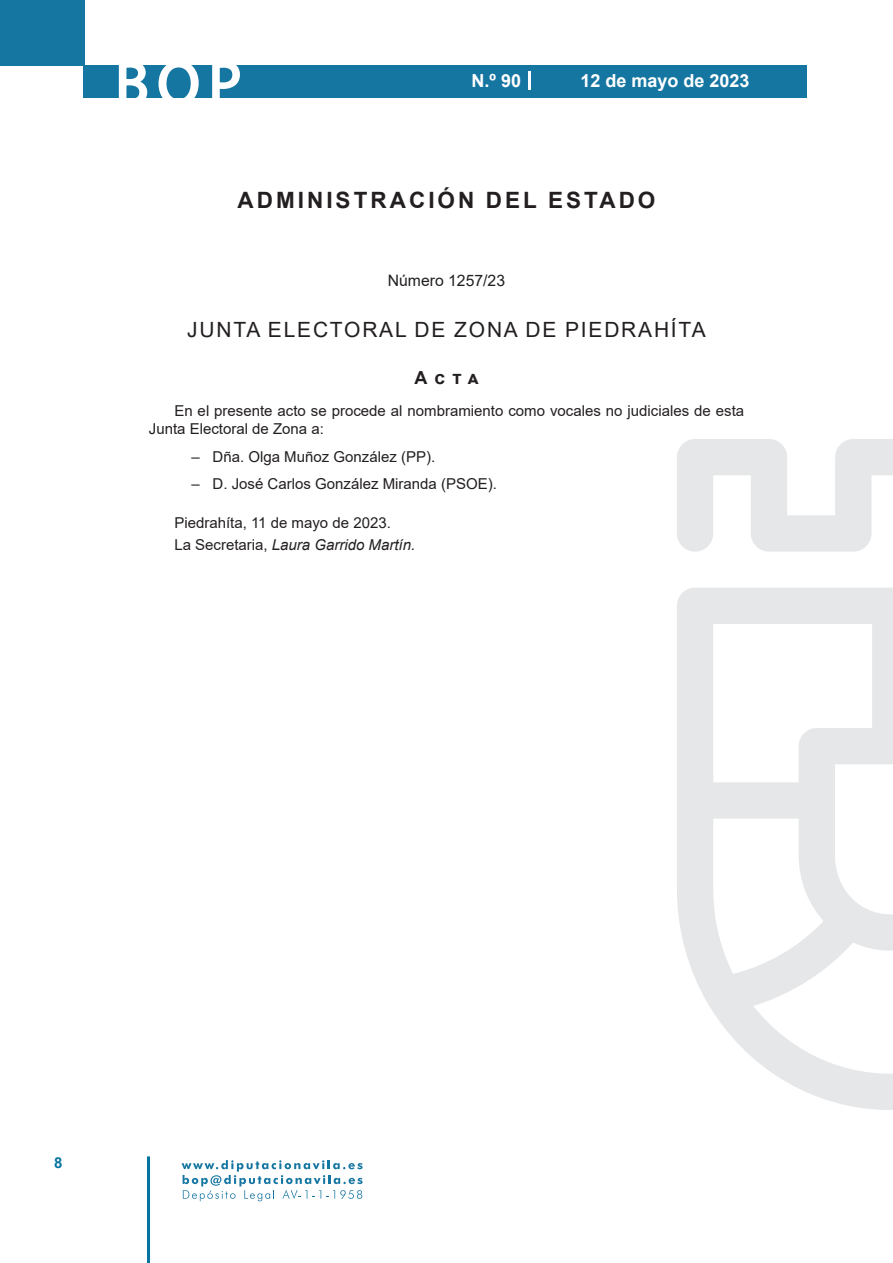
<style>
.page{position:relative;width:893px;height:1263px;background:#fff}
.page>*{position:absolute;margin:0;border:0;box-sizing:border-box;transform-origin:0 0}
.t1{font:500 61.5px "Avant Garde";color:#fff}
.h1__secion{font:700 22.5px "Arial";letter-spacing:.135em;color:#231f20}
.h2__organismo{font:21px "Arial";letter-spacing:.085em;color:#231f20}
.t2{font:700 18px "Arial";color:#fff}
.anuncio{font:700 18px "Arial";color:#231f20}
.numero{font:15.75px "Arial";color:#231f20}
.texto_normal{font:15px/18.8px "Arial";color:#231f20}
.firma{font:italic 15px "Arial";color:#231f20}
.fecha{font:15px "Arial";color:#231f20}
.t3{font:700 15px "Arial";color:#04739f}
.s1{font-style:normal}
</style>
<div class="page">
<div style="left:0;top:0;width:85px;height:65px;background:#1676a2"></div>
<div style="left:84px;top:65px;width:723px;height:33px;background:#1676a2"></div>
<svg style="left:118px;top:65px;width:30px;height:33px"></svg>
<svg style="left:158px;top:65px;width:41px;height:33px"></svg>
<svg style="left:212px;top:65px;width:28px;height:33px"></svg>
<svg style="left:182px;top:1160px;width:181px;height:41px"></svg>
<hr style="left:147px;top:1156px;width:3px;height:107px;background:#04739f">
<svg style="left:529px;top:71px;width:2px;height:19px"></svg>
<svg style="left:677px;top:439px;width:216px;height:671px"></svg>
<h1 class="t1" style="left:115px;top:46px;width:128px">BOP</h1>
<p class="t2" style="left:472px;top:68px;width:51px">N.º 90</p>
<p class="t2" style="left:580px;top:68px;width:171px">12 de mayo de 2023</p>
<p class="h1__secion" style="left:237px;top:184px;width:419px">ADMINISTRACIÓN DEL ESTADO</p>
<p class="numero" style="left:388px;top:270px;width:119px">Número 1257/23</p>
<p class="h2__organismo" style="left:187px;top:315px;width:520px">JUNTA ELECTORAL DE ZONA DE PIEDRAHÍTA</p>
<p class="anuncio" style="left:414px;top:365px;width:66px">Acta</p>
<p class="texto_normal" style="left:149px;top:401px;width:597px;text-indent:26px">En el presente acto se procede al nombramiento como vocales no judiciales de esta<br>Junta Electoral de Zona a:</p>
<p class="texto_normal" style="left:191px;top:447px;width:245px">– Dña. Olga Muñoz González (PP).</p>
<p class="texto_normal" style="left:191px;top:474px;width:307px">– D. José Carlos González Miranda (PSOE).</p>
<p class="fecha" style="left:174px;top:512px;width:218px">Piedrahíta, 11 de mayo de 2023.</p>
<p class="firma" style="left:174px;top:535px;width:242px"><span class="s1">La Secretaria,</span> Laura Garrido Martín.</p>
<p class="t3" style="left:54px;top:1152px;width:10px">8</p>
</div>
